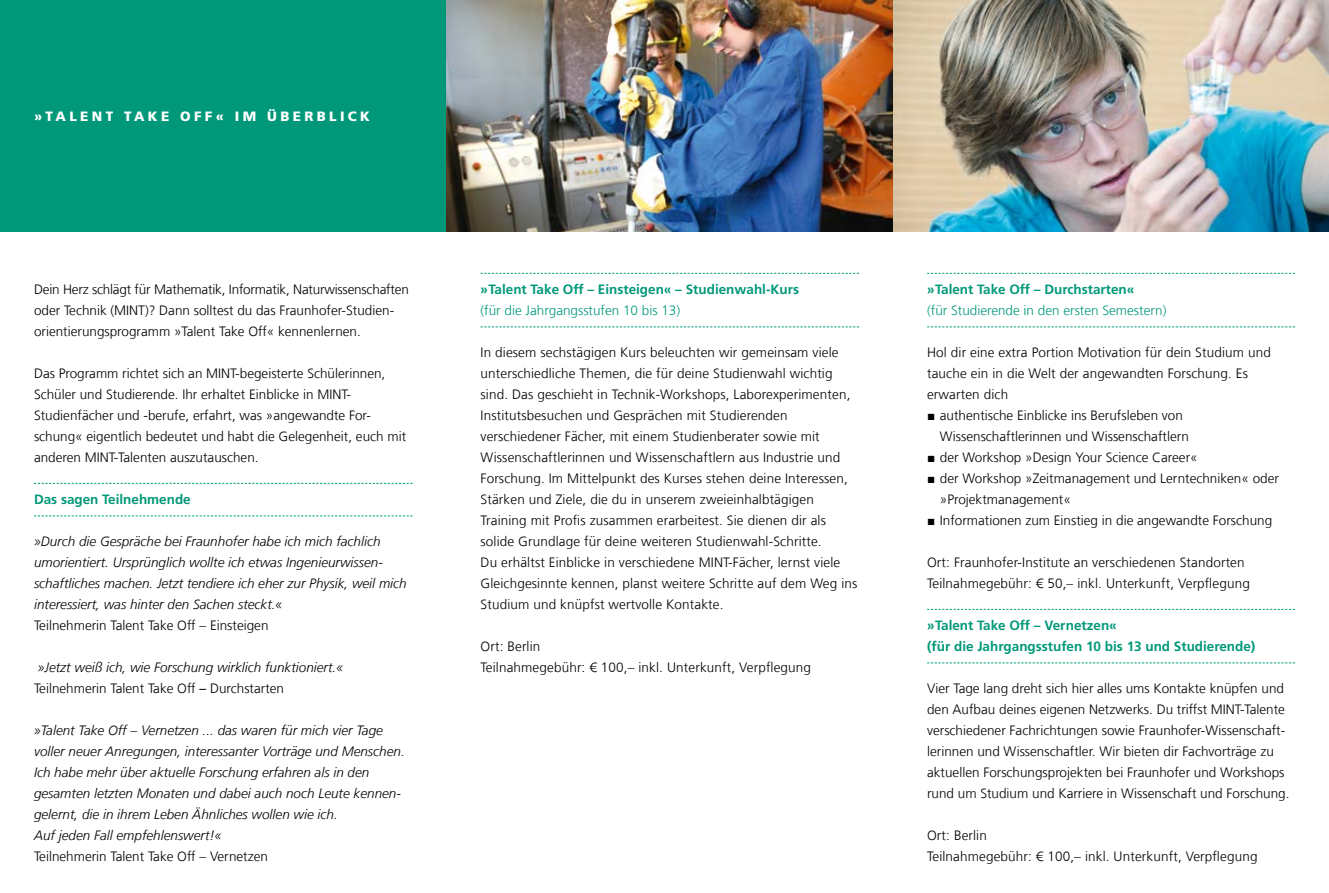
<style>
.page{position:relative;width:1329px;height:893px;background:#fff}
.page>*{position:absolute;margin:0;border:0;box-sizing:border-box;transform-origin:0 0}
._06_Fließtext{font:300 13.5px/21px "Frutiger LT Com";color:#000}
._06_Fließtext-2{font:italic 300 13.5px/21px "Frutiger LT Com";color:#000}
._09pt_Zwischenhead{font:700 13.5px/21px "Frutiger LT Com";color:#009879}
._09pt_Zwischenhead-2{font:300 13.5px/21px "Frutiger LT Com";color:#009879}
._08_Kolumne{font:900 13.5px "Frutiger LT Com";letter-spacing:.25em;color:#fff}
.s1{font-weight:400}
.s2{font-weight:300}
.s3{font-weight:700}
.s4{font-family:"Times New Roman";font-weight:400}
</style>
<div class="page">
<div style="left:0;top:0;width:927px;height:231px;background:#009879"></div>
<img style="left:446px;top:0;width:883px;height:231px">
<svg style="left:34px;top:483px;width:378px;height:1px"></svg>
<svg style="left:34px;top:516px;width:378px;height:1px"></svg>
<svg style="left:927px;top:273px;width:368px;height:1px"></svg>
<svg style="left:927px;top:327px;width:368px;height:1px"></svg>
<svg style="left:927px;top:609px;width:368px;height:1px"></svg>
<svg style="left:927px;top:663px;width:368px;height:1px"></svg>
<svg style="left:480px;top:273px;width:379px;height:1px"></svg>
<svg style="left:480px;top:327px;width:379px;height:1px"></svg>
<p class="_08_Kolumne" style="left:34px;top:108px;width:337px">»TALENT TAKE OFF« IM ÜBERBLICK</p>
<p class="_06_Fließtext" style="left:34px;top:279px;width:376px">Dein Herz schlägt für Mathematik, Informatik, Naturwissenschaften oder Technik (MINT)? Dann solltest du das Fraunhofer-Studien&shy;orientierungsprogramm »Talent Take Off« kennenlernen.</p>
<p class="_06_Fließtext" style="left:34px;top:363px;width:374px">Das Programm richtet sich an MINT-begeisterte Schülerinnen, Schüler und Studierende. Ihr erhaltet Einblicke in MINT-Studienfächer und -berufe, erfahrt, was »angewandte For&shy;schung« eigentlich bedeutet und habt die Gelegenheit, euch mit anderen MINT-Talenten auszutauschen.</p>
<p class="_09pt_Zwischenhead" style="left:34px;top:489px;width:158px">Das sagen Teilnehmende</p>
<p class="_06_Fließtext-2" style="left:34px;top:531px;width:374px">»Durch die Gespräche bei Fraunhofer habe ich mich fachlich umorientiert. Ursprünglich wollte ich etwas Ingenieurwissen&shy;schaftliches machen. Jetzt tendiere ich eher zur Physik, weil mich interessiert, was hinter den Sachen steckt.«</p>
<p class="_06_Fließtext" style="left:34px;top:615px;width:236px">Teilnehmerin Talent Take Off – Einsteigen</p>
<p class="_06_Fließtext-2" style="left:38px;top:657px;width:307px">»Jetzt weiß ich, wie Forschung wirklich funktioniert.«</p>
<p class="_06_Fließtext" style="left:34px;top:678px;width:252px">Teilnehmerin Talent Take Off <span class="s1">–</span> Durchstarten</p>
<p class="_06_Fließtext-2" style="left:34px;top:720px;width:350px">»Talent Take Off – Vernetzen ... das waren für mich vier Tage</p>
<p class="_06_Fließtext-2" style="left:34px;top:741px;width:372px">voller neuer Anregungen, interessanter Vorträge und Menschen.</p>
<p class="_06_Fließtext-2" style="left:34px;top:762px;width:337px">Ich habe mehr über aktuelle Forschung erfahren als in den</p>
<p class="_06_Fließtext-2" style="left:34px;top:783px;width:368px">gesamten letzten Monaten und dabei auch noch Leute kennen&shy;gelernt, die in ihrem Leben Ähnliches wollen wie ich.</p>
<p class="_06_Fließtext-2" style="left:34px;top:825px;width:189px">Auf jeden Fall empfehlenswert!«</p>
<p class="_06_Fließtext" style="left:34px;top:846px;width:236px">Teilnehmerin Talent Take Off – Vernetzen</p>
<p class="_09pt_Zwischenhead" style="left:480px;top:279px;width:320px">»Talent Take Off – Einsteigen« – Studienwahl-Kurs <span class="s2">(für die Jahrgangsstufen 10 bis 13)</span></p>
<p class="_06_Fließtext" style="left:480px;top:342px;width:359px">In diesem sechstägigen Kurs beleuchten wir gemeinsam viele</p>
<p class="_06_Fließtext" style="left:480px;top:363px;width:353px">unterschiedliche Themen, die für deine Studienwahl wichtig</p>
<p class="_06_Fließtext" style="left:480px;top:384px;width:371px">sind. Das geschieht in Technik-Workshops, Laborexperimenten,</p>
<p class="_06_Fließtext" style="left:480px;top:405px;width:378px">Institutsbesuchen und Gesprächen mit Studierenden verschiedener Fächer, mit einem Studienberater sowie mit Wissenschaftlerinnen und Wissenschaftlern aus Industrie und Forschung. Im Mittelpunkt des Kurses stehen deine Interessen, Stärken und Ziele, die du in unserem zweieinhalbtägigen Training mit Profis zusammen erarbeitest. Sie dienen dir als solide Grundlage für deine weiteren Studienwahl-Schritte.<br>Du erhältst Einblicke in verschiedene MINT-Fächer, lernst viele Gleichgesinnte kennen, planst weitere Schritte auf dem Weg ins Studium und knüpfst wertvolle Kontakte.</p>
<p class="_06_Fließtext" style="left:480px;top:636px;width:61px">Ort: Berlin</p>
<p class="_06_Fließtext" style="left:480px;top:657px;width:332px">Teilnahmegebühr: € 100,– inkl. Unterkunft, Verpflegung</p>
<p class="_09pt_Zwischenhead-2" style="left:927px;top:279px;width:241px"><span class="s3">»Talent Take Off – Durchstarten«<br></span>(für Studierende in den ersten Semestern)</p>
<p class="_06_Fließtext" style="left:927px;top:342px;width:345px">Hol dir eine extra Portion Motivation für dein Studium und tauche ein in die Welt der angewandten Forschung. Es erwarten dich</p>
<p class="_06_Fließtext" style="left:940px;top:405px;width:251px;text-indent:-13px"><span class="s4">■</span> authentische Einblicke ins Berufsleben von<br>Wissenschaftlerinnen und Wissenschaftlern</p>
<p class="_06_Fließtext" style="left:927px;top:447px;width:272px"><span class="s4">■</span> der Workshop »Design Your Science Career«</p>
<p class="_06_Fließtext" style="left:940px;top:468px;width:341px;text-indent:-13px"><span class="s4">■</span> der Workshop »Zeitmanagement und Lerntechniken« oder »Projektmanagement«</p>
<p class="_06_Fließtext" style="left:927px;top:510px;width:347px"><span class="s4">■</span> Informationen zum Einstieg in die angewandte Forschung</p>
<p class="_06_Fließtext" style="left:927px;top:552px;width:319px">Ort: Fraunhofer-Institute an verschiedenen Standorten</p>
<p class="_06_Fließtext" style="left:927px;top:573px;width:324px">Teilnahmegebühr: € 50,– inkl. Unterkunft, Verpflegung</p>
<p class="_09pt_Zwischenhead" style="left:927px;top:615px;width:330px">»Talent Take Off – Vernetzen«<br>(für die Jahrgangsstufen 10 bis 13 und Studierende)</p>
<p class="_06_Fließtext" style="left:927px;top:678px;width:364px">Vier Tage lang dreht sich hier alles ums Kontakte knüpfen und den Aufbau deines eigenen Netzwerks. Du triffst MINT-Talente verschiedener Fachrichtungen sowie Fraunhofer-Wissenschaft&shy;lerinnen und Wissenschaftler. Wir bieten dir Fachvorträge zu aktuellen Forschungsprojekten bei Fraunhofer und Workshops rund um Studium und Karriere in Wissenschaft und Forschung.</p>
<p class="_06_Fließtext" style="left:927px;top:825px;width:61px">Ort: Berlin</p>
<p class="_06_Fließtext" style="left:927px;top:846px;width:332px">Teilnahmegebühr: € 100,– inkl. Unterkunft, Verpflegung</p>
</div>
